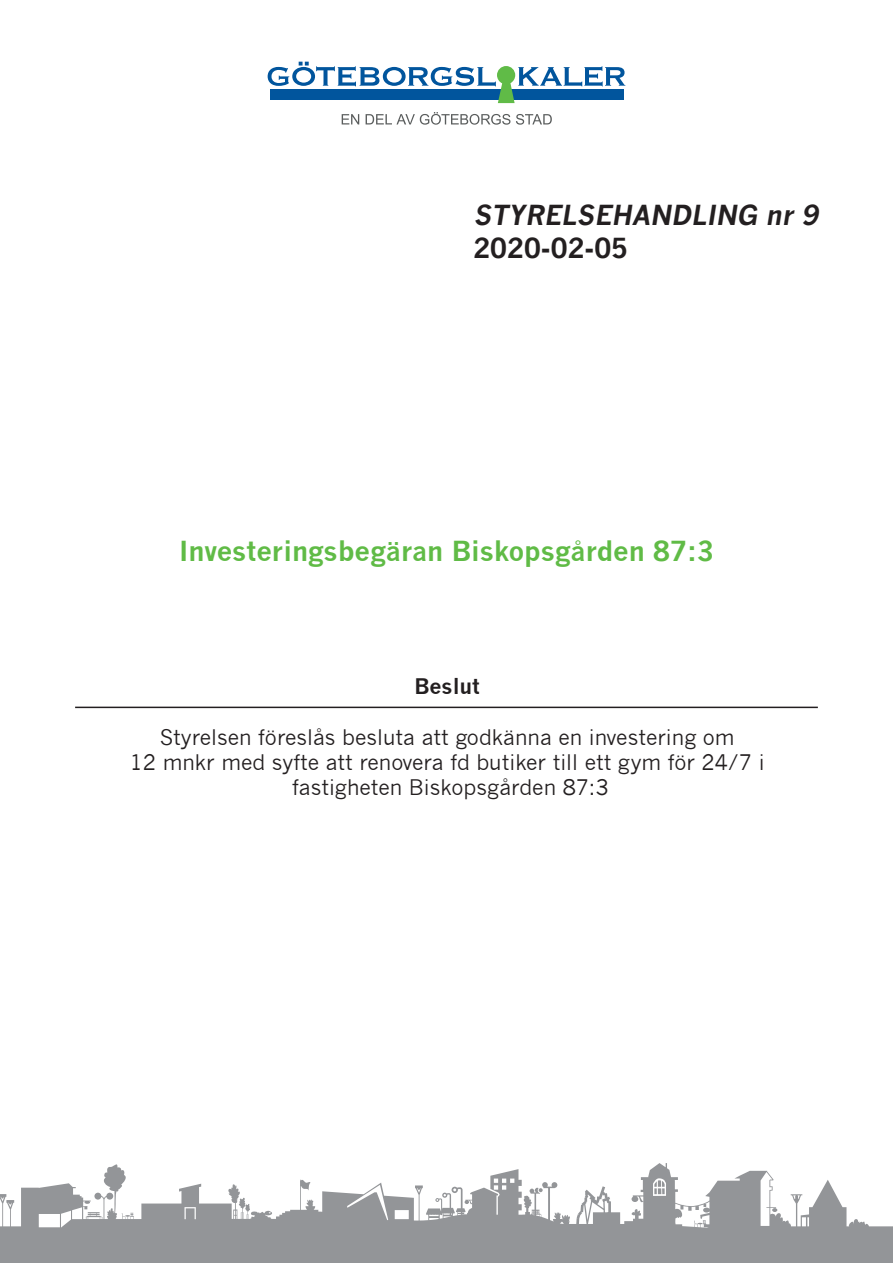
<style>
.page{position:relative;width:893px;height:1263px;background:#fff}
.page>*{position:absolute;margin:0;border:0;box-sizing:border-box;transform-origin:0 0}
.t1{font:700 27px "News Gothic";color:#60bb46}
.t2{font:italic 700 27px "News Gothic";color:#231f20}
.t3{font:700 27px "News Gothic";color:#231f20}
.t4{font:21px/25.2px "News Gothic";color:#231f20;text-align:center}
.t5{font:700 21px "News Gothic";color:#231f20}
</style>
<div class="page">
<hr style="left:75px;top:707px;width:743px;height:1px;background:#231f20">
<svg style="left:0;top:1163px;width:893px;height:100px;fill:#939598"></svg>
<svg style="left:268px;top:62px;width:357px;height:41px"></svg>
<svg style="left:342px;top:112px;width:210px;height:13px"></svg>
<p class="t2" style="left:473px;top:199px;width:352px">STYRELSEHANDLING nr 9</p>
<p class="t3" style="left:473px;top:231px;width:156px">2020-02-05</p>
<p class="t1" style="left:179px;top:534px;width:536px">Investeringsbegäran Biskopsgården 87:3</p>
<p class="t5" style="left:414px;top:674px;width:67px">Beslut</p>
<p class="t4" style="left:130px;top:724px;width:636px">Styrelsen föreslås besluta att godkänna en investering om<br>12 mnkr med syfte att renovera fd butiker till ett gym för 24/7 i fastigheten Biskopsgården 87:3</p>
</div>
